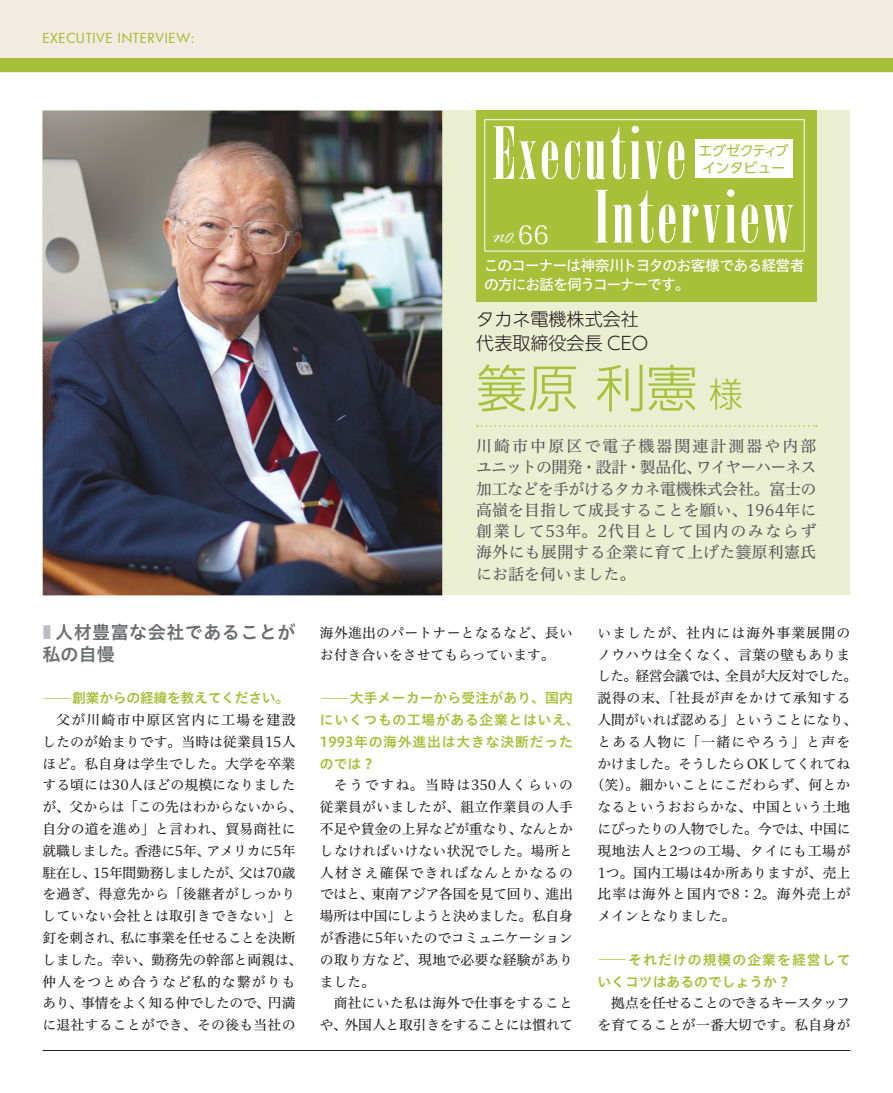
<style>
.page{position:relative;width:893px;height:1093px;background:#fff}
.page>*{position:absolute;margin:0;border:0;box-sizing:border-box;transform-origin:0 0}
.t1{font:51px "UD Shin Go Pro Light 90 msp RKSJ H";color:#a7bf39}
.t2{font:18px/23.4px "UD Shin Go Pro Light 90 msp RKSJ H";color:#231f20}
.t3{font:18px/21.8px "Hiragino UD Sans Std W6 90 msp RKSJ H";letter-spacing:.025em;color:#6c6d70}
.t4{font:15.9px/21.3px "Hiragino UD Serif Std W4 90 msp RKSJ H";letter-spacing:.015em;color:#57585a;text-align:justify}
.t5{font:italic 15.15px "Rage";color:#fff}
.t6{font:14.85px/19.2px "Hiragino UD Sans Std W5 90 msp RKSJ H";letter-spacing:-.07em;color:#fff}
.t7{font:13.8px/21.8px "Hiragino UD Serif Std W4 90 msp RKSJ H";letter-spacing:.01em;color:#231f20;text-align:center}
.t8{font:13.8px/21.8px "Hiragino UD Sans Std W6 90 msp RKSJ H";letter-spacing:.05em;color:#a7bf39}
.t9{font:13.8px/21.8px "Hiragino UD Serif Std W4 90 msp RKSJ H";letter-spacing:-.01em;color:#231f20;text-align:right}
.t10{font:13.8px "Hiragino UD Serif Std W4 90 msp RKSJ H";letter-spacing:.085em;color:#231f20}
.t11{font:13.8px/21.8px "Hiragino UD Sans Std W6 90 msp RKSJ H";letter-spacing:.075em;color:#a7bf39}
.t12{font:13.8px "Hiragino UD Serif Std W4 90 msp RKSJ H";letter-spacing:-.05em;color:#231f20}
.t13{font:13.8px "Hiragino UD Serif Std W4 90 msp RKSJ H";letter-spacing:-.035em;color:#231f20}
.t14{font:13.8px "Hiragino UD Serif Std W4 90 msp RKSJ H";letter-spacing:-.045em;color:#231f20}
.t15{font:13.8px "Hiragino UD Serif Std W4 90 msp RKSJ H";letter-spacing:.055em;color:#231f20}
.t16{font:13.8px "Hiragino UD Serif Std W4 90 msp RKSJ H";letter-spacing:.045em;color:#231f20}
.t17{font:13.8px "Hiragino UD Serif Std W4 90 msp RKSJ H";letter-spacing:.08em;color:#231f20}
.t18{font:13.8px "Hiragino UD Sans Std W6 90 msp RKSJ H";letter-spacing:-.02em;color:#a7bf39}
.t19{font:13.8px/17px "UD Shin Go Pro Regular 90 msp RKSJ H";color:#a7bf39}
.t20{font:500 13.5px "Futura";letter-spacing:.05em;color:#a7bf39}
.s1{color:#bcbdc0}
.s2{font-family:"Hiragino UD Serif Std W4 90 msp RKSJ H";font-size:14.85px}
.s3{font-family:"Koz Min Pro Regular 90 msp RKSJ H";font-style:normal;font-size:25.5px}
.s4{font-size:34.05px}
.s5{font-family:"UD Shin Go Pro Light 90 msp RKSJ H"}
</style>
<div class="page">
<div style="left:0;top:0;width:893px;height:72px;background:#f1ebe1"></div>
<div style="left:0;top:58px;width:893px;height:14px;background:#a7bf39"></div>
<hr style="left:43px;top:1050px;width:807px;height:1px;background:#231f20">
<div style="left:43px;top:111px;width:807px;height:484px;background:#eaefd2"></div>
<div style="left:476px;top:111px;width:340px;height:191px;background:#a7bf39"></div>
<div style="left:485px;top:119px;width:319px;height:132px;border:1px solid #fff"></div>
<img style="left:43px;top:111px;width:399px;height:484px">
<svg style="left:493px;top:126px;width:43px;height:53px"></svg>
<svg style="left:542px;top:141px;width:16px;height:38px"></svg>
<svg style="left:565px;top:141px;width:40px;height:38px"></svg>
<svg style="left:611px;top:126px;width:73px;height:53px"></svg>
<div style="left:695px;top:140px;width:97px;height:38px;background:#fff"></div>
<svg style="left:595px;top:190px;width:38px;height:52px"></svg>
<svg style="left:639px;top:190px;width:14px;height:53px"></svg>
<svg style="left:659px;top:204px;width:16px;height:39px"></svg>
<svg style="left:681px;top:189px;width:112px;height:54px"></svg>
<svg style="left:477px;top:425px;width:340px;height:2px"></svg>
<p class="t20" style="left:43px;top:28px;width:154px">EXECUTIVE INTERVIEW:</p>
<h2 class="t3" style="left:43px;top:624px;width:255px"><span class="s1">■</span> 人材豊富な会社であることが私の自慢</h2>
<p class="t18" style="left:43px;top:693px;width:248px"><span class="s2">―</span>創業からの経緯を教えてください。</p>
<p class="t7" style="left:43px;top:711px;width:261px">父が川崎市中原区宮内に工場を建設<br>したのが始まりです。当時は従業員15人ほど。私自身は学生でした。大学を卒業する頃には30人ほどの規模になりましたが、父からは「この先はわからないから、自分の道を進め」と言われ、貿易商社に就職しました。香港に5年、アメリカに5年駐在し、15年間勤務しましたが、父は70歳を過ぎ、得意先から「後継者がしっかりしていない会社とは取引きできない」と釘を刺され、私に事業を任せることを決断しました。幸い、勤務先の幹部と両親は、仲人をつとめ合うなど私的な繋がりもあり、事情をよく知る仲でしたので、円満に退社することができ、その後も当社の</p>
<p class="t5" style="left:492px;top:230px;width:58px">NO.<span class="s3">66</span></p>
<p class="t19" style="left:698px;top:144px;width:92px">エグゼクティブインタビュー</p>
<p class="t6" style="left:484px;top:258px;width:322px">このコーナーは神奈川トヨタのお客様である経営者の方にお話を伺うコーナーです。</p>
<h2 class="t2" style="left:476px;top:310px;width:173px">タカネ電機株式会社代表取締役会長 CEO</h2>
<h1 class="t1" style="left:476px;top:369px;width:268px">簔原 利憲 <span class="s4">様</span></h1>
<p class="t4" style="left:476px;top:438px;width:342px">川崎市中原区で電子機器関連計測器や内部ユニットの開発・設計・製品化、ワイヤーハーネス加工などを手がけるタカネ電機株式会社。富士の高嶺を目指して成長することを願い、1964年に創業して53年。2代目として国内のみならず海外にも展開する企業に育て上げた<span class="s5">簔</span>原利憲氏にお話を伺いました。</p>
<p class="t7" style="left:320px;top:624px;width:254px;text-align:left">海外進出のパートナーとなるなど、長いお付き合いをさせてもらっています。</p>
<p class="t8" style="left:320px;top:689px;width:261px"><span class="s2">―</span>大手メーカーから受注があり、国内にいくつもの工場がある企業とはいえ、<br>1993年の海外進出は大きな決断だったのでは？</p>
<p class="t7" style="left:320px;top:776px;width:255px;text-align:justify;text-indent:14px">そうですね。当時は350人くらいの従業員がいましたが、組立作業員の人手不足や賃金の上昇などが重なり、なんとかしなければいけない状況でした。場所と人材さえ確保できればなんとかなるのではと、東南アジア各国を見て回り、進出場所は中国にしようと決めました。私自身が香港に5年いたのでコミュニケーションの取り方など、現地で必要な経験がありました。</p>
<p class="t7" style="left:320px;top:994px;width:255px;text-align:right">商社にいた私は海外で仕事をすることや、外国人と取引きをすることには慣れて</p>
<p class="t10" style="left:597px;top:627px;width:254px">いましたが、社内には海外事業展開の</p>
<p class="t7" style="left:597px;top:645px;width:254px">ノウハウは全くなく、言葉の壁もありま</p>
<p class="t12" style="left:597px;top:671px;width:261px">した。経営会議では、全員が大反対でした。</p>
<p class="t15" style="left:597px;top:693px;width:255px">説得の末、「社長が声をかけて承知する</p>
<p class="t9" style="left:597px;top:711px;width:261px">人間がいれば認める」ということになり、</p>
<p class="t10" style="left:597px;top:736px;width:254px">とある人物に「一緒にやろう」と声を</p>
<p class="t13" style="left:597px;top:758px;width:254px">かけました。そうしたらOKしてくれてね</p>
<p class="t7" style="left:590px;top:776px;width:261px">（笑）。細かいことにこだわらず、何とか</p>
<p class="t7" style="left:597px;top:798px;width:254px">なるというおおらかな、中国という土地</p>
<p class="t14" style="left:597px;top:823px;width:255px">にぴったりの人物でした。今では、中国に</p>
<p class="t16" style="left:597px;top:845px;width:255px">現地法人と2つの工場、タイにも工場が</p>
<p class="t7" style="left:597px;top:863px;width:254px">1つ。国内工場は4か所ありますが、売上</p>
<p class="t17" style="left:597px;top:889px;width:255px">比率は海外と国内で8：2。海外売上が</p>
<p class="t7" style="left:597px;top:907px;width:140px">メインとなりました。</p>
<p class="t11" style="left:597px;top:950px;width:255px"><span class="s2">―</span>それだけの規模の企業を経営していくコツはあるのでしょうか？</p>
<p class="t9" style="left:597px;top:994px;width:254px">拠点を任せることのできるキースタッフを育てることが一番大切です。私自身が</p>
</div>
